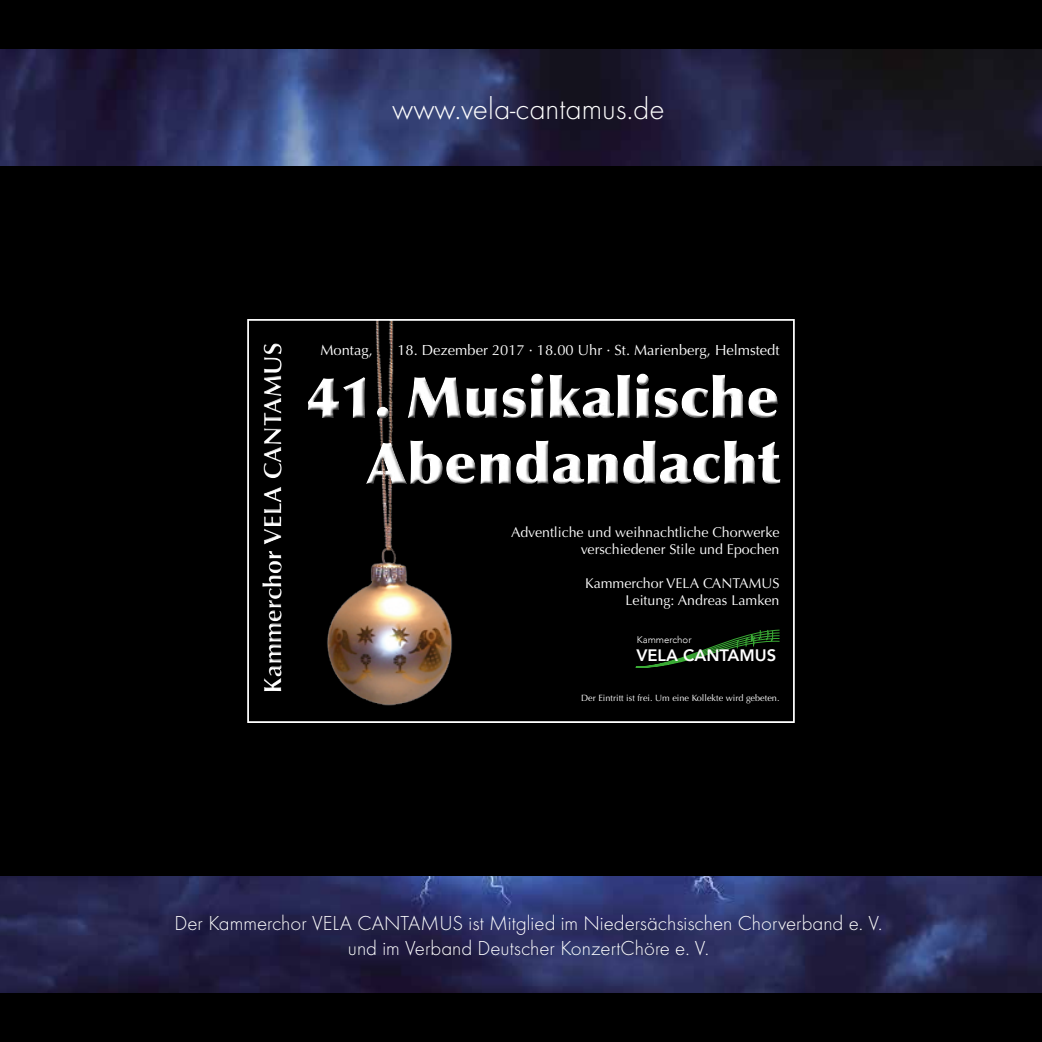
<style>
.page{position:relative;width:1042px;height:1042px;background:#000}
.page>*{position:absolute;margin:0;border:0;box-sizing:border-box;transform-origin:0 0}
.t1{font:900 57.23px/65.8px "Optima";color:#fff;text-align:right}
.t2{font:300 31.5px "Futura T";color:#fff}
.t3{font:700 25.38px "Optima";color:#fff}
.t4{font:300 21px/25.2px "Futura T";color:#fff;text-align:center}
.t5{font:800 16.62px "Avenir";color:#fff}
.t6{font:14.7px "Optima";color:#fff}
.t7{font:14.17px/17px "Optima";color:#fff;text-align:right}
.t8{font:300 9.62px "Avenir";color:#fff}
.t9{font:9.1px "Optima";color:#fff}
</style>
<div class="page">
<img style="left:327px;top:322px;width:125px;height:384px">
<div style="left:262px;top:342px;width:21px;height:350px;background:#000;opacity:.75"></div>
<svg style="left:636px;top:630px;width:143px;height:38px"></svg>
<div style="left:305px;top:372px;width:479px;height:116px;background:#000"></div>
<img style="left:368px;top:465px;width:19px;height:13px">
<div style="left:247px;top:319px;width:548px;height:404px;border:2px solid #fff"></div>
<img style="left:0;top:50px;width:1042px;height:115px">
<img style="left:0;top:877px;width:1042px;height:115px">
<h2 class="t2" style="left:392px;top:91px;width:274px">www.vela-cantamus.de</h2>
<h3 class="t3" style="left:258px;top:692px;width:351px;rotate:-90deg">Kammerchor VELA CANTAMUS</h3>
<p class="t6" style="left:320px;top:341px;width:54px">Montag,</p>
<p class="t6" style="left:397px;top:341px;width:384px">18. Dezember 2017 · 18.00 Uhr · St. Marienberg, Helmstedt</p>
<h1 class="t1" style="left:306px;top:365px;width:474px">41. Musikalische<br>Abendandacht</h1>
<p class="t7" style="left:511px;top:524px;width:270px">Adventliche und weihnachtliche Chorwerke verschiedener Stile und Epochen</p>
<p class="t7" style="left:585px;top:575px;width:196px">Kammerchor VELA CANTAMUS<br>Leitung: Andreas Lamken</p>
<p class="t8" style="left:637px;top:634px;width:56px">Kammerchor</p>
<p class="t5" style="left:636px;top:642px;width:141px">VELA CANTAMUS</p>
<p class="t9" style="left:581px;top:692px;width:200px">Der Eintritt ist frei. Um eine Kollekte wird gebeten.</p>
<h3 class="t4" style="left:174px;top:910px;width:709px">Der Kammerchor VELA CANTAMUS ist Mitglied im Niedersächsischen Chorverband e. V. und im Verband Deutscher KonzertChöre e. V.</h3>
</div>
